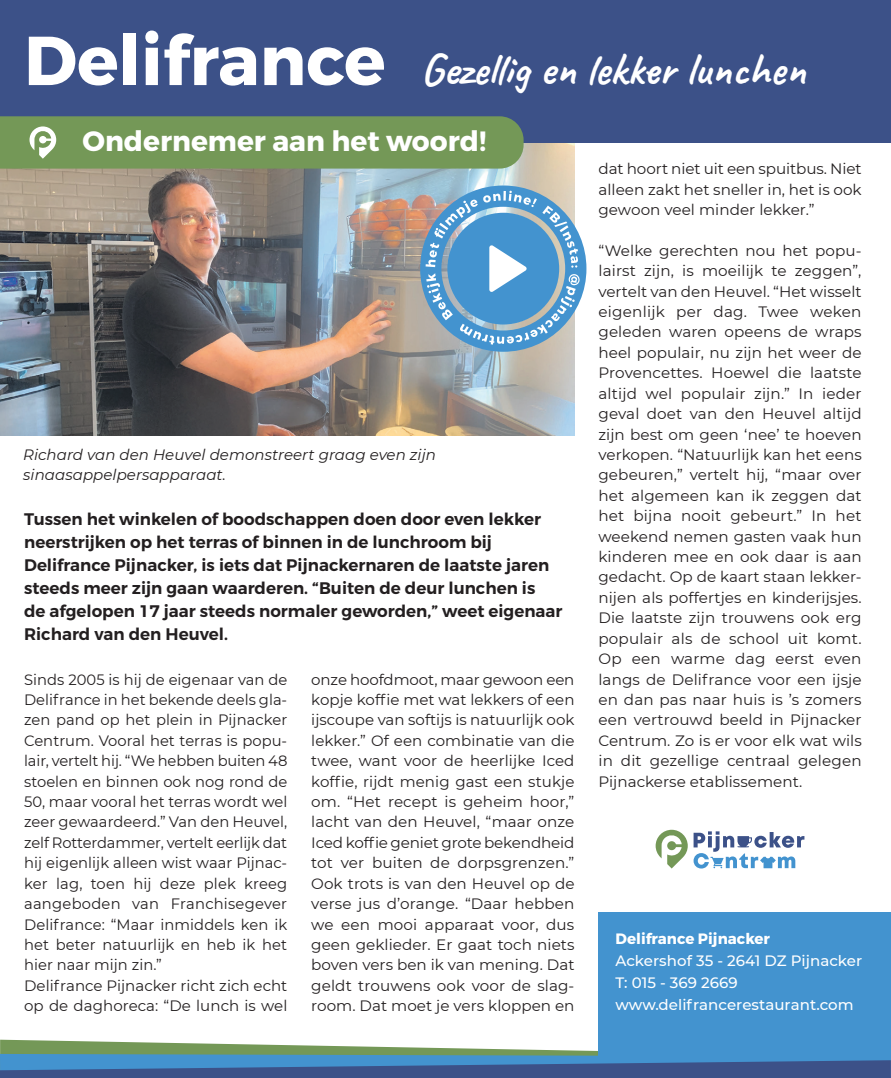
<style>
.page{position:relative;width:891px;height:1078px;background:#fff}
.page>*{position:absolute;margin:0;border:0;box-sizing:border-box;transform-origin:0 0}
.t1{font:700 45.2px "Caveat";color:#fff}
.t2{font:700 28px "Montserrat";color:#fff}
.t3{font:600 16.8px/23px "Montserrat";color:#231f20}
.t4{font:15px/20.4px "Montserrat";letter-spacing:.005em;color:#231f20;text-align:justify}
.t5{font:500 15px/22px "Montserrat";letter-spacing:.005em;color:#fff}
.t6{font:italic 15px/20.4px "Montserrat";letter-spacing:.005em;color:#231f20}
.t7{font:700 15px "Montserrat";color:#fff}
.s1{font-family:"Montserrat";font-size:69px}
</style>
<div class="page">
<img style="left:0;top:142px;width:574px;height:293px">
<div style="left:0;top:0;width:890px;height:142px;background:#3c5188"></div>
<div style="left:598px;top:911px;width:292px;height:166px;background:#4393cf"></div>
<svg style="left:655px;top:829px;width:32px;height:39px"></svg>
<svg style="left:693px;top:831px;width:111px;height:37px"></svg>
<div style="left:0;top:116px;width:523px;height:52px;background:#749857"></div>
<svg style="left:0;top:1039px;width:890px;height:38px"></svg>
<svg style="left:420px;top:185px;width:166px;height:166px;background:#7babce"></svg>
<h1 class="t1" style="left:24px;top:40px;width:782px"><span class="s1">Delifrance</span> Gezellig en lekker lunchen</h1>
<h2 class="t2" style="left:82px;top:124px;width:405px">Ondernemer aan het woord!</h2>
<p class="t6" style="left:23px;top:444px;width:414px">Richard van den Heuvel demonstreert graag even zijn sinaasappelpersapparaat.</p>
<p class="t3" style="left:24px;top:507px;width:539px">Tussen het winkelen of boodschappen doen door even lekker neerstrijken op het terras of binnen in de lunchroom bij Delifrance Pijnacker, is iets dat Pijnackernaren de laatste jaren steeds meer zijn gaan waarderen. “Buiten de deur lunchen is<br>de afgelopen 17 jaar steeds normaler geworden,” weet eigenaar Richard van den Heuvel.</p>
<p class="t4" style="left:24px;top:668px;width:265px;text-align:left">Sinds 2005 is hij de eigenaar van de Delifrance in het bekende deels gla&shy;zen pand op het plein in Pijnacker Centrum. Vooral het terras is popu&shy;lair, vertelt hij. “We hebben buiten 48 stoelen en binnen ook nog rond de 50, maar vooral het terras wordt wel zeer gewaardeerd.” Van den Heuvel, zelf Rotterdammer, vertelt eerlijk dat hij eigenlijk alleen wist waar Pijnac&shy;ker lag, toen hij deze plek kreeg aangeboden van Franchisegever Delifrance: “Maar inmiddels ken ik het beter natuurlijk en heb ik het hier naar mijn zin.”<br>Delifrance Pijnacker richt zich echt op de daghoreca: “De lunch is wel</p>
<p class="t4" style="left:311px;top:668px;width:265px">onze hoofdmoot, maar gewoon een kopje koffie met wat lekkers of een ijscoupe van softijs is natuurlijk ook lekker.” Of een combinatie van die twee, want voor de heerlijke Iced koffie, rijdt menig gast een stukje om. “Het recept is geheim hoor,” lacht van den Heuvel, “maar onze Iced koffie geniet grote bekendheid tot ver buiten de dorpsgrenzen.” Ook trots is van den Heuvel op de verse jus d’orange. “Daar hebben we een mooi apparaat voor, dus geen geklieder. Er gaat toch niets boven vers ben ik van mening. Dat geldt trouwens ook voor de slag&shy;room. Dat moet je vers kloppen en</p>
<p class="t4" style="left:598px;top:158px;width:265px">dat hoort niet uit een spuitbus. Niet alleen zakt het sneller in, het is ook gewoon veel minder lekker.”</p>
<p class="t4" style="left:598px;top:240px;width:265px">“Welke gerechten nou het popu&shy;lairst zijn, is moeilijk te zeggen”, vertelt van den Heuvel. “Het wisselt eigenlijk per dag. Twee weken geleden waren opeens de wraps heel populair, nu zijn het weer de Provencettes. Hoewel die laatste altijd wel populair zijn.” In ieder geval doet van den Heuvel altijd zijn best om geen ‘nee’ te hoeven verkopen. “Natuurlijk kan het eens gebeuren,” vertelt hij, “maar over het algemeen kan ik zeggen dat het bijna nooit gebeurt.” In het weekend nemen gasten vaak hun kinderen mee en ook daar is aan gedacht. Op de kaart staan lekker&shy;nijen als poffertjes en kinderijsjes.<br>Die laatste zijn trouwens ook erg populair als de school uit komt.<br>Op een warme dag eerst even langs de Delifrance voor een ijsje en dan pas naar huis is ’s zomers een vertrouwd beeld in Pijnacker Centrum. Zo is er voor elk wat wils in dit gezellige centraal gelegen Pijnackerse etablissement.</p>
<p class="t7" style="left:615px;top:928px;width:156px">Delifrance Pijnacker</p>
<p class="t5" style="left:615px;top:948px;width:248px">Ackershof 35 - 2641 DZ Pijnacker<br>T: 015 - 369 2669 www.delifrancerestaurant.com</p>
</div>
